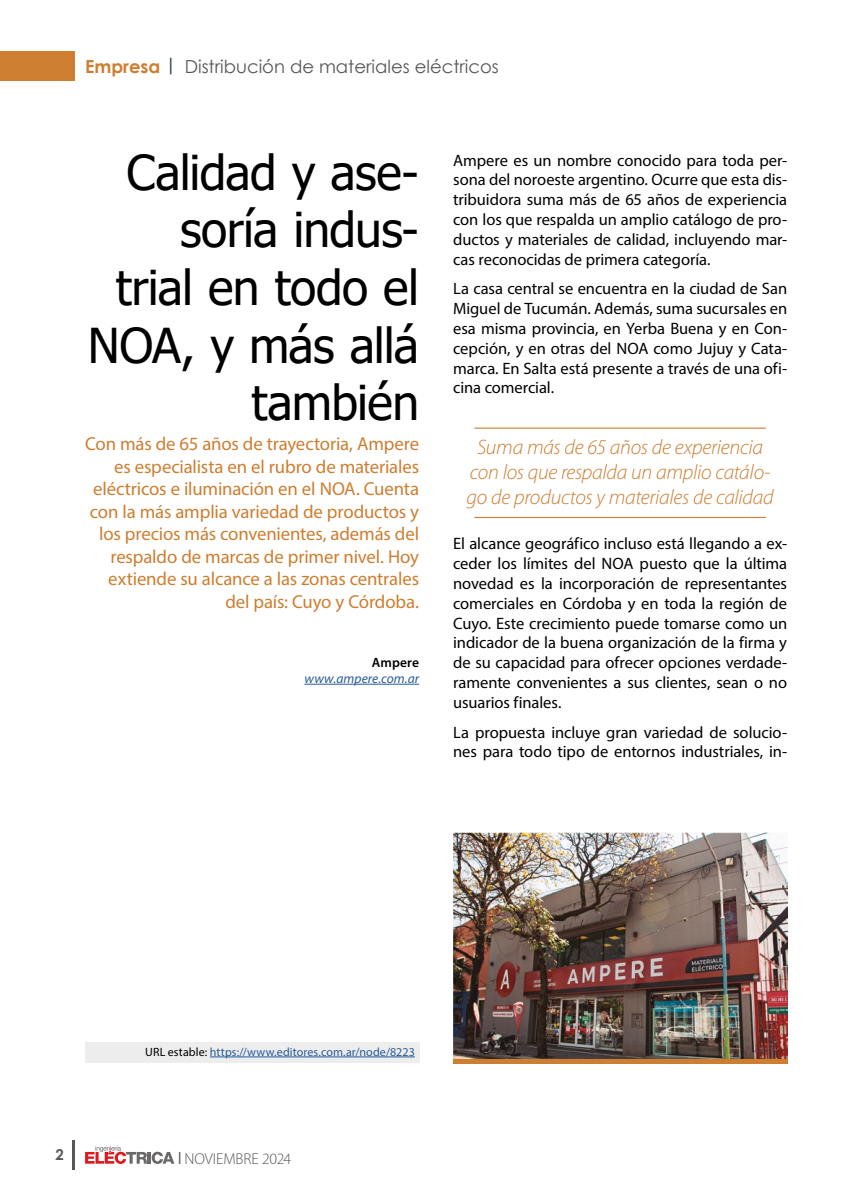
<style>
.page{position:relative;width:851px;height:1191px;background:#fff}
.page>*{position:absolute;margin:0;border:0;box-sizing:border-box;transform-origin:0 0}
.t1{font:48px/57.6px "Tahoma";letter-spacing:-.015em;color:#000;text-align:right}
.t2{font:italic 300 21px/25.2px "Myriad Pro";letter-spacing:-.015em;color:#cd7e31;text-align:center}
.t3{font:18.75px/22.5px "Myriad Pro";letter-spacing:-.01em;color:#cd7e31;text-align:right}
.t4{font:18px "Century Gothic";color:#575756}
.t5{font:16.5px/19.8px "Myriad Pro";letter-spacing:-.005em;color:#000;text-align:justify}
.t6{font:300 15.75px "Myriad Pro";letter-spacing:-.005em;color:#575756}
.t7{font:700 15px "Century Gothic";color:#575756}
.t8{font:italic 13.5px "Myriad Pro";letter-spacing:.005em;color:#275b9b}
.t9{font:600 13.5px "Myriad Pro";letter-spacing:.005em;color:#000}
.t10{font:12px "Myriad Pro";letter-spacing:.01em;color:#275b9b}
.s1{font-weight:700;color:#cd7e31}
.s2{font-weight:700;color:#36454f}
.s3{color:#000}
</style>
<div class="page">
<hr style="left:72px;top:1140px;width:2px;height:29px;background:#575756">
<svg style="left:85px;top:1145px;width:89px;height:19px"></svg>
<div style="left:0;top:51px;width:74px;height:30px;background:#cd7e31"></div>
<div style="left:85px;top:1042px;width:334px;height:21px;background:#ededed"></div>
<hr style="left:210px;top:1056px;width:205px;height:1px;background:#275b9b">
<hr style="left:304px;top:684px;width:115px;height:1px;background:#275b9b">
<hr style="left:474px;top:427px;width:291px;height:2px;background:#cd7e31">
<hr style="left:474px;top:517px;width:291px;height:1px;background:#cd7e31">
<img style="left:453px;top:832px;width:334px;height:227px">
<hr style="left:453px;top:1059px;width:334px;height:4px;background:#cd7e31">
<p class="t4" style="left:85px;top:54px;width:415px"><span class="s1">Empresa</span> <span class="s2">|</span> Distribución de materiales eléctricos</p>
<h1 class="t1" style="left:88px;top:146px;width:332px">Calidad y ase&shy;soría indus-<br>trial en todo el<br>NOA, y más allá también</h1>
<p class="t3" style="left:85px;top:432px;width:335px">Con más de 65 años de trayectoria, Ampere es especialista en el rubro de materiales eléctricos e iluminación en el NOA. Cuenta con la más amplia variedad de productos y los precios más convenientes, además del respaldo de marcas de primer nivel. Hoy extiende su alcance a las zonas centrales del país: Cuyo y Córdoba.</p>
<p class="t9" style="left:372px;top:653px;width:49px">Ampere</p>
<p class="t8" style="left:304px;top:670px;width:116px">www.ampere.com.ar</p>
<p class="t5" style="left:453px;top:150px;width:335px">Ampere es un nombre conocido para toda per&shy;sona del noroeste argentino. Ocurre que esta dis&shy;tribuidora suma más de 65 años de experiencia con los que respalda un amplio catálogo de pro&shy;ductos y materiales de calidad, incluyendo mar&shy;cas reconocidas de primera categoría.</p>
<p class="t5" style="left:453px;top:279px;width:335px">La casa central se encuentra en la ciudad de San Miguel de Tucumán. Además, suma sucursales en esa misma provincia, en Yerba Buena y en Con&shy;cepción, y en otras del NOA como Jujuy y Cata&shy;marca. En Salta está presente a través de una ofi&shy;cina comercial.</p>
<p class="t2" style="left:466px;top:435px;width:309px">Suma más de 65 años de experiencia con los que respalda un amplio catálo&shy;go de productos y materiales de calidad</p>
<p class="t5" style="left:453px;top:533px;width:335px">El alcance geográfico incluso está llegando a ex&shy;ceder los límites del NOA puesto que la última novedad es la incorporación de representantes comerciales en Córdoba y en toda la región de Cuyo. Este crecimiento puede tomarse como un indicador de la buena organización de la firma y de su capacidad para ofrecer opciones verdade&shy;ramente convenientes a sus clientes, sean o no usuarios finales.</p>
<p class="t5" style="left:453px;top:722px;width:335px">La propuesta incluye gran variedad de solucio&shy;nes para todo tipo de entornos industriales, in-</p>
<p class="t10" style="left:145px;top:1044px;width:271px"><span class="s3">URL estable:</span> https://www.editores.com.ar/node/8223</p>
<p class="t7" style="left:55px;top:1143px;width:10px">2</p>
<p class="t6" style="left:178px;top:1149px;width:114px"><sup>|</sup> NOVIEMBRE 2024</p>
</div>
